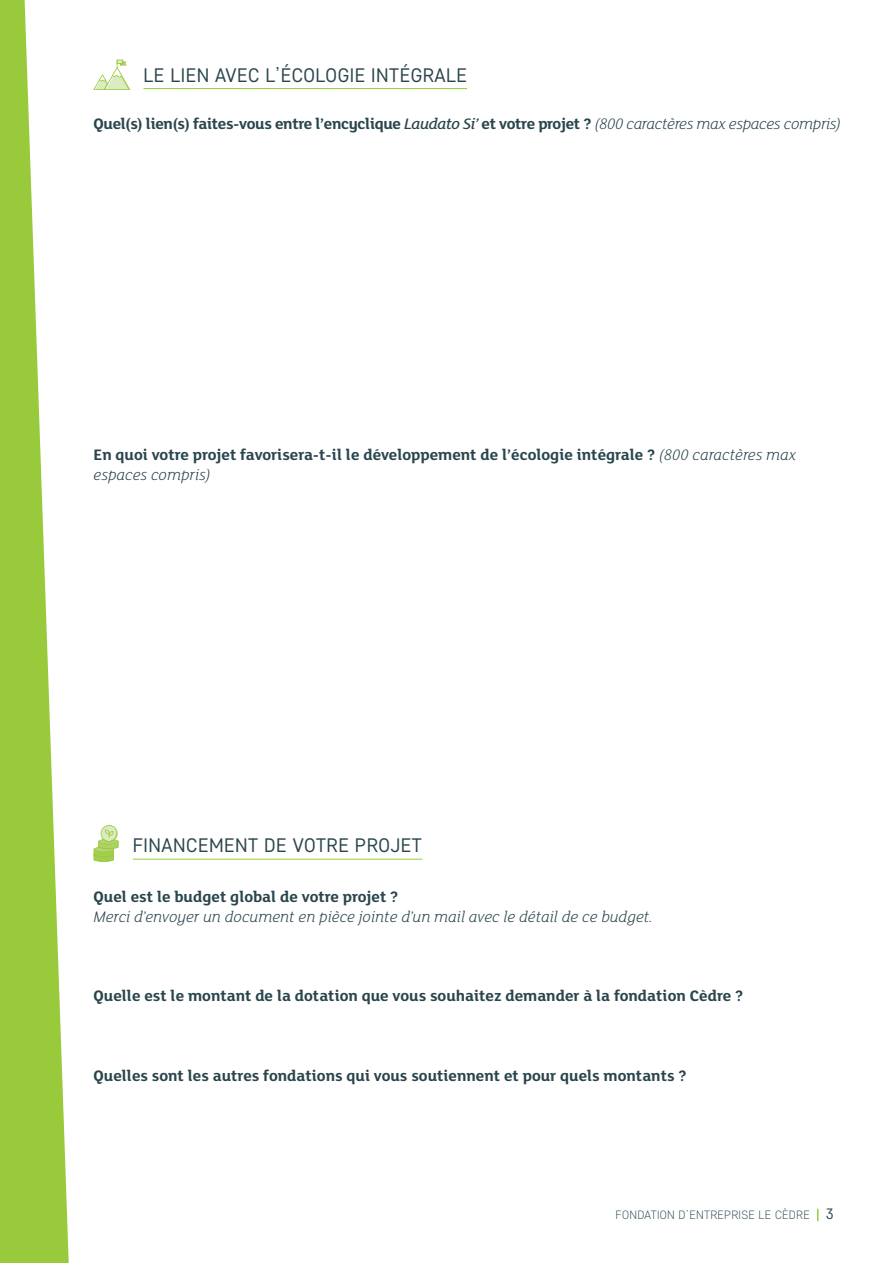
<style>
.page{position:relative;width:893px;height:1263px;background:#fff}
.page>*{position:absolute;margin:0;border:0;box-sizing:border-box;transform-origin:0 0}
.t1{font:19.5px "Core Sans D35";letter-spacing:.025em;color:#2a454d}
.t2{font:700 16.5px/19.8px "FS Lola";color:#2a454d}
.t3{font:700 16.5px "FS Lola";letter-spacing:-.02em;color:#2a454d}
.t4{font:italic 300 16.5px "FS Lola";color:#2a454d}
.t5{font:300 12px "Core Sans D25";letter-spacing:.025em;color:#2a454d}
.s1{font-weight:500;font-style:italic}
.s2{font-weight:300;font-style:italic}
.s3{font-family:"Core Sans D35";font-weight:400;font-size:15px}
</style>
<div class="page">
<hr style="left:133px;top:859px;width:289px;height:1px;background:#99ca3b">
<svg style="left:94px;top:825px;width:25px;height:37px"></svg>
<svg style="left:0;top:0;width:69px;height:1263px;fill:#99ca3b"></svg>
<hr style="left:144px;top:88px;width:323px;height:1px;background:#99ca3b">
<svg style="left:94px;top:60px;width:36px;height:30px"></svg>
<p class="t1" style="left:144px;top:62px;width:325px">LE LIEN AVEC L’ÉCOLOGIE INTÉGRALE</p>
<p class="t3" style="left:94px;top:112px;width:749px">Quel(s) lien(s) faites-vous entre l’encyclique <span class="s1">Laudato Si’</span> et votre projet ? <span class="s2">(800 caractères max espaces compris)</span></p>
<p class="t2" style="left:94px;top:444px;width:704px">En quoi votre projet favorisera-t-il le développement de l’écologie intégrale ? <span class="s2">(800 caractères max espaces compris)</span></p>
<p class="t1" style="left:133px;top:833px;width:290px">FINANCEMENT DE VOTRE PROJET</p>
<p class="t2" style="left:94px;top:886px;width:307px">Quel est le budget global de votre projet ?</p>
<p class="t4" style="left:94px;top:905px;width:561px">Merci d’envoyer un document en pièce jointe d’un mail avec le détail de ce budget.</p>
<p class="t2" style="left:94px;top:985px;width:651px">Quelle est le montant de la dotation que vous souhaitez demander à la fondation Cèdre ?</p>
<p class="t2" style="left:94px;top:1064px;width:595px">Quelles sont les autres fondations qui vous soutiennent et pour quels montants ?</p>
<p class="t5" style="left:615px;top:1207px;width:219px">FONDATION D’ENTREPRISE LE CÈDRE <span class="s3">3</span></p>
</div>
